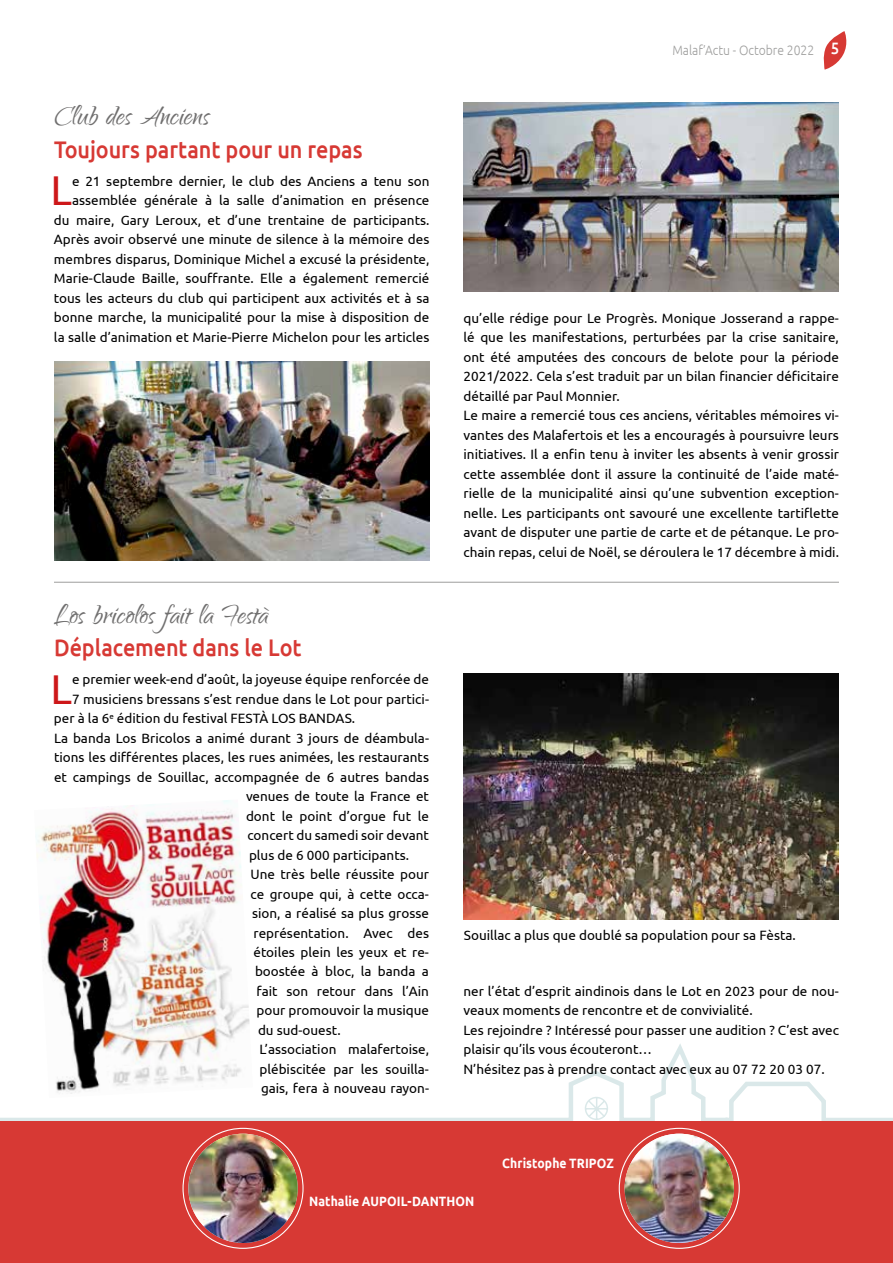
<style>
.page{position:relative;width:893px;height:1263px;background:#fff}
.page>*{position:absolute;margin:0;border:0;box-sizing:border-box;transform-origin:0 0}
.t1{font:41.7px "Ubuntu";color:#cd1719}
.t2{font:34.5px "Qwigley";color:#706f6f}
.t3{font:500 24px "Ubuntu";letter-spacing:-.005em;color:#d73934;scale:.9 1}
.t4{font:13.5px/19.5px "Ubuntu";color:#000}
.t5{font:700 13.5px "Ubuntu";letter-spacing:.005em;color:#fff;scale:.9 1}
.t6{font:300 13.5px "Ubuntu";color:#9d9d9c;scale:.9 1}
.s1{font-weight:500;font-size:16.5px;color:#fff}
</style>
<div class="page">
<svg style="left:823px;top:31px;width:24px;height:39px"></svg>
<svg style="left:0;top:1044px;width:893px;height:77px"></svg>
<svg style="left:584px;top:1096px;width:25px;height:25px"></svg>
<div style="left:0;top:1121px;width:893px;height:142px;background:#d73934"></div>
<img style="left:625px;top:1134px;width:109px;height:109px;border-radius:55px">
<img style="left:188px;top:1134px;width:110px;height:109px;border-radius:55px">
<hr style="left:54px;top:582px;width:785px;height:1px;background:#9d9d9c">
<img style="left:463px;top:102px;width:376px;height:189px">
<img style="left:54px;top:361px;width:375px;height:200px">
<img style="left:34px;top:800px;width:219px;height:298px">
<img style="left:463px;top:673px;width:376px;height:246px">
<h2 class="t2" style="left:54px;top:98px;width:157px">Club des Anciens</h2>
<h3 class="t3" style="left:54px;top:134px;width:344px">Toujours partant pour un repas</h3>
<h1 class="t1" style="left:50px;top:165px;width:23px">L</h1>
<p class="t4" style="left:54px;top:171px;width:377px;text-align:right">e 21 septembre dernier, le club des Anciens a tenu son assemblée générale à la salle d’animation en présence du maire, Gary Leroux, et d’une trentaine de participants.<br>Après avoir observé une minute de silence à la mémoire des membres disparus, Dominique Michel a excusé la présidente, Marie-Claude Baille, souffrante. Elle a également remercié tous les acteurs du club qui participent aux activités et à sa bonne marche, la municipalité pour la mise à disposition de la salle d’animation et Marie-Pierre Michelon pour les articles</p>
<h2 class="t2" style="left:54px;top:596px;width:219px">Los bricolos fait la Festà</h2>
<h3 class="t3" style="left:54px;top:632px;width:277px">Déplacement dans le Lot</h3>
<h1 class="t1" style="left:50px;top:663px;width:23px">L</h1>
<p class="t4" style="left:72px;top:669px;width:358px">e premier week-end d’août, la joyeuse équipe renforcée de</p>
<p class="t4" style="left:72px;top:688px;width:358px">7 musiciens bressans s’est rendue dans le Lot pour partici-</p>
<p class="t4" style="left:54px;top:708px;width:303px">per à la 6<sup>e</sup> édition du festival FESTÀ LOS BANDAS.</p>
<p class="t4" style="left:54px;top:727px;width:377px">La banda Los Bricolos a animé durant 3 jours de déambula-</p>
<p class="t4" style="left:54px;top:747px;width:377px">tions les différentes places, les rues animées, les restaurants</p>
<p class="t4" style="left:54px;top:766px;width:376px">et campings de Souillac, accompagnée de 6 autres bandas</p>
<p class="t4" style="left:246px;top:786px;width:185px">venues de toute la France et</p>
<p class="t4" style="left:246px;top:805px;width:184px">dont le point d’orgue fut le</p>
<p class="t4" style="left:247px;top:825px;width:183px">concert du samedi soir devant</p>
<p class="t4" style="left:249px;top:844px;width:162px">plus de 6 000 participants.</p>
<p class="t4" style="left:250px;top:864px;width:180px">Une très belle réussite pour</p>
<p class="t4" style="left:250px;top:883px;width:180px">ce groupe qui, à cette occa-</p>
<p class="t4" style="left:252px;top:903px;width:178px">sion, a réalisé sa plus grosse</p>
<p class="t4" style="left:253px;top:922px;width:177px">représentation. Avec des</p>
<p class="t4" style="left:253px;top:942px;width:177px">étoiles plein les yeux et re-</p>
<p class="t4" style="left:255px;top:961px;width:175px">boostée à bloc, la banda a</p>
<p class="t4" style="left:256px;top:981px;width:174px">fait son retour dans l’Ain</p>
<p class="t4" style="left:256px;top:1000px;width:174px">pour promouvoir la musique</p>
<p class="t4" style="left:258px;top:1020px;width:84px">du sud-ouest.</p>
<p class="t4" style="left:259px;top:1039px;width:171px">L’association malafertoise,</p>
<p class="t4" style="left:259px;top:1059px;width:171px">plébiscitée par les souilla-</p>
<p class="t4" style="left:261px;top:1078px;width:170px">gais, fera à nouveau rayon-</p>
<p class="t6" style="left:672px;top:42px;width:187px">Malaf’Actu - Octobre 2022 <span class="s1">5</span></p>
<p class="t4" style="left:463px;top:308px;width:377px">qu’elle rédige pour Le Progrès. Monique Josserand a rappe&shy;lé que les manifestations, perturbées par la crise sanitaire, ont été amputées des concours de belote pour la période 2021/2022. Cela s’est traduit par un bilan financier déficitaire détaillé par Paul Monnier.<br>Le maire a remercié tous ces anciens, véritables mémoires vi&shy;vantes des Malafertois et les a encouragés à poursuivre leurs initiatives. Il a enfin tenu à inviter les absents à venir grossir cette assemblée dont il assure la continuité de l’aide maté&shy;rielle de la municipalité ainsi qu’une subvention exception&shy;nelle. Les participants ont savouré une excellente tartiflette avant de disputer une partie de carte et de pétanque. Le pro&shy;chain repas, celui de Noël, se déroulera le 17 décembre à midi.</p>
<p class="t4" style="left:464px;top:925px;width:333px">Souillac a plus que doublé sa population pour sa Fèsta.</p>
<p class="t4" style="left:463px;top:981px;width:377px">ner l’état d’esprit aindinois dans le Lot en 2023 pour de nou&shy;veaux moments de rencontre et de convivialité.<br>Les rejoindre ? Intéressé pour passer une audition ? C’est avec plaisir qu’ils vous écouteront…<br>N’hésitez pas à prendre contact avec eux au 07 72 20 03 07.</p>
<p class="t5" style="left:502px;top:1154px;width:125px">Christophe TRIPOZ</p>
<p class="t5" style="left:309px;top:1193px;width:185px">Nathalie AUPOIL-DANTHON</p>
</div>
